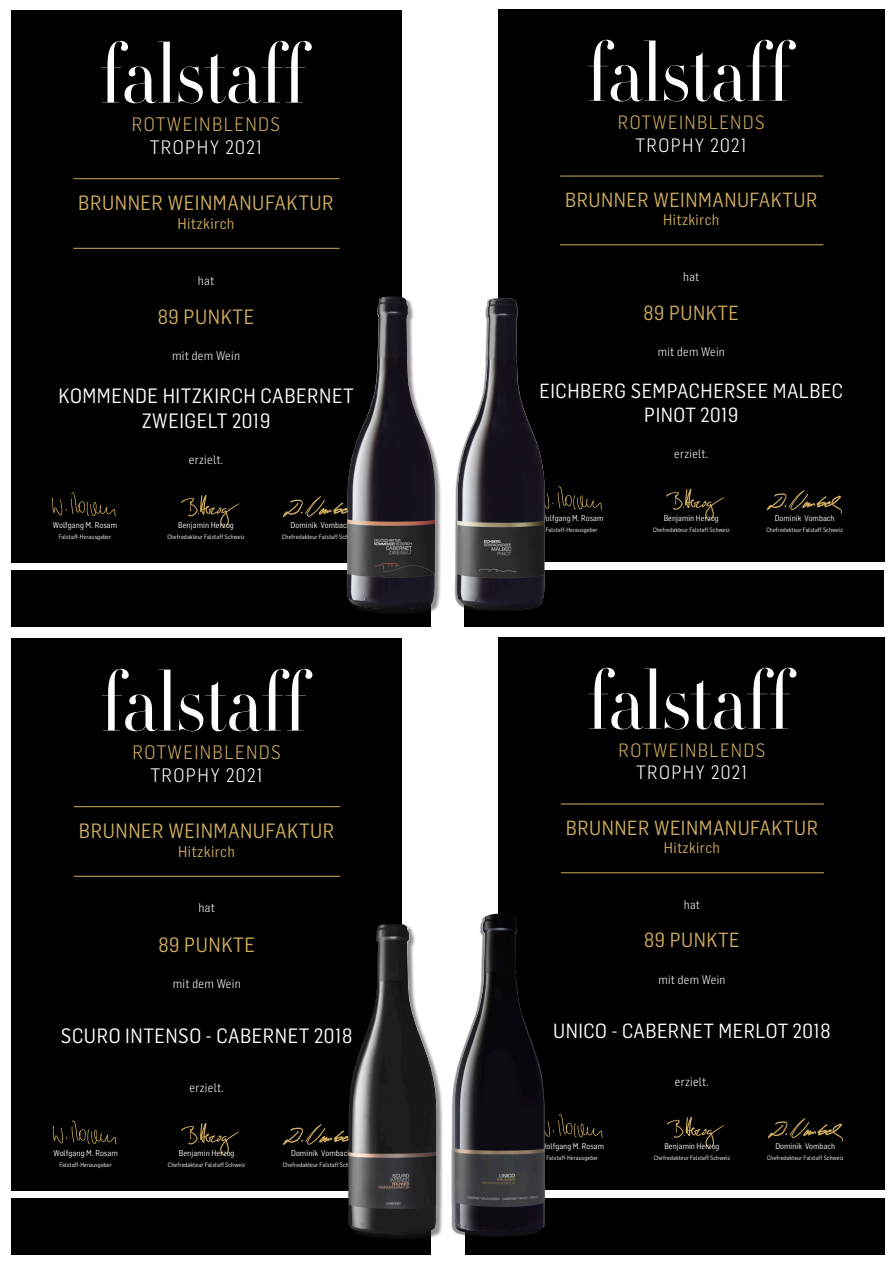
<style>
.page{position:relative;width:893px;height:1263px;background:#fff}
.page>*{position:absolute;margin:0;border:0;box-sizing:border-box;transform-origin:0 0}
.t1{font:20.25px/24.3px "Flama Semicondensed";letter-spacing:.025em;color:#fff;text-align:center}
.t2{font:20.25px "Flama Semicondensed";letter-spacing:.025em;color:#d0ad5e}
.t3{font:20.1px/24.2px "Flama Semicondensed";letter-spacing:.025em;color:#fff;text-align:center}
.t4{font:20.1px "Flama Semicondensed";letter-spacing:.025em;color:#d0ad5e}
.t5{font:300 19.2px/23px "Flama Semicondensed";letter-spacing:.07em;color:#d0ad5e;text-align:center}
.t6{font:300 18.9px/22.6px "Flama Semicondensed";letter-spacing:.07em;color:#d0ad5e;text-align:center}
.t7{font:15.3px "Flama Semicondensed";letter-spacing:.025em;color:#d0ad5e}
.t8{font:15px "Flama Semicondensed";letter-spacing:.025em;color:#d0ad5e}
.t9{font:300 12.3px "Flama Semicondensed";letter-spacing:.025em;color:#fff}
.t10{font:300 12.15px "Flama Semicondensed";letter-spacing:.025em;color:#fff}
.t11{font:8.25px "Flama Semicondensed";letter-spacing:.01em;color:#fff}
.t12{font:8.1px "Flama Semicondensed";letter-spacing:.01em;color:#fff}
.t13{font:6.15px "Flama Semicondensed";letter-spacing:.01em;color:#fff}
.s1{color:#fff}
</style>
<div class="page">
<div style="left:11px;top:10px;width:390px;height:553px;background:#000"></div>
<svg style="left:101px;top:41px;width:211px;height:62px"></svg>
<svg style="left:52px;top:492px;width:64px;height:24px"></svg>
<img style="left:282px;top:496px;width:64px;height:21px">
<img style="left:181px;top:494px;width:59px;height:33px">
<hr style="left:73px;top:248px;width:267px;height:1px;background:#d0ad5e">
<hr style="left:73px;top:178px;width:267px;height:1px;background:#d0ad5e">
<div style="left:11px;top:570px;width:420px;height:56px;background:#000"></div>
<div style="left:498px;top:10px;width:386px;height:552px;background:#000"></div>
<svg style="left:587px;top:40px;width:209px;height:62px"></svg>
<svg style="left:545px;top:486px;width:57px;height:24px"></svg>
<img style="left:766px;top:490px;width:76px;height:24px">
<img style="left:666px;top:488px;width:59px;height:32px">
<hr style="left:560px;top:244px;width:263px;height:1px;background:#d0ad5e">
<hr style="left:560px;top:176px;width:263px;height:1px;background:#d0ad5e">
<div style="left:465px;top:570px;width:419px;height:56px;background:#000"></div>
<div style="left:348px;top:297px;width:94px;height:318px;background:#231f20;opacity:.5"></div>
<img style="left:346px;top:296px;width:89px;height:314px">
<div style="left:454px;top:299px;width:90px;height:312px;background:#231f20;opacity:.5"></div>
<img style="left:456px;top:298px;width:89px;height:311px">
<div style="left:11px;top:638px;width:391px;height:552px;background:#000"></div>
<svg style="left:102px;top:669px;width:210px;height:62px"></svg>
<svg style="left:53px;top:1120px;width:64px;height:24px"></svg>
<img style="left:283px;top:1124px;width:65px;height:21px">
<img style="left:181px;top:1122px;width:59px;height:33px">
<hr style="left:74px;top:876px;width:266px;height:1px;background:#d0ad5e">
<hr style="left:74px;top:806px;width:266px;height:1px;background:#d0ad5e">
<div style="left:11px;top:1198px;width:420px;height:56px;background:#000"></div>
<div style="left:499px;top:637px;width:386px;height:553px;background:#000"></div>
<svg style="left:588px;top:668px;width:208px;height:61px"></svg>
<svg style="left:545px;top:1114px;width:58px;height:24px"></svg>
<img style="left:767px;top:1118px;width:76px;height:24px">
<img style="left:667px;top:1116px;width:58px;height:32px">
<hr style="left:561px;top:872px;width:263px;height:1px;background:#d0ad5e">
<hr style="left:561px;top:804px;width:263px;height:1px;background:#d0ad5e">
<div style="left:465px;top:1198px;width:420px;height:56px;background:#000"></div>
<div style="left:349px;top:925px;width:94px;height:316px;background:#231f20;opacity:.5"></div>
<img style="left:348px;top:924px;width:89px;height:310px">
<div style="left:451px;top:914px;width:93px;height:323px;background:#231f20;opacity:.5"></div>
<img style="left:454px;top:914px;width:91px;height:322px">
<p class="t5" style="left:132px;top:112px;width:150px">ROTWEINBLENDS<br><span class="s1">TROPHY 2021</span></p>
<p class="t2" style="left:78px;top:190px;width:257px">BRUNNER WEINMANUFAKTUR</p>
<p class="t7" style="left:178px;top:213px;width:58px">Hitzkirch</p>
<p class="t9" style="left:198px;top:272px;width:18px">hat</p>
<p class="t2" style="left:158px;top:304px;width:98px">89 PUNKTE</p>
<p class="t9" style="left:172px;top:348px;width:69px">mit dem Wein</p>
<p class="t1" style="left:58px;top:383px;width:297px">KOMMENDE HITZKIRCH CABERNET<br>ZWEIGELT 2019</p>
<p class="t11" style="left:53px;top:520px;width:66px">Wolfgang M. Rosam</p>
<p class="t13" style="left:59px;top:533px;width:54px">Falstaff-Herausgeber</p>
<p class="t9" style="left:189px;top:452px;width:36px">erzielt.</p>
<p class="t11" style="left:178px;top:520px;width:57px">Benjamin Herzog</p>
<p class="t13" style="left:167px;top:533px;width:79px">Chefredakteur Falstaff Schweiz</p>
<p class="t11" style="left:290px;top:520px;width:62px">Dominik Vombach</p>
<p class="t13" style="left:282px;top:533px;width:79px">Chefredakteur Falstaff Schweiz</p>
<p class="t5" style="left:132px;top:740px;width:150px">ROTWEINBLENDS<br><span class="s1">TROPHY 2021</span></p>
<p class="t2" style="left:79px;top:818px;width:257px">BRUNNER WEINMANUFAKTUR</p>
<p class="t7" style="left:178px;top:841px;width:58px">Hitzkirch</p>
<p class="t9" style="left:198px;top:900px;width:18px">hat</p>
<p class="t2" style="left:158px;top:932px;width:98px">89 PUNKTE</p>
<p class="t9" style="left:173px;top:976px;width:69px">mit dem Wein</p>
<p class="t1" style="left:61px;top:1023px;width:293px">SCURO INTENSO - CABERNET 2018</p>
<p class="t11" style="left:54px;top:1148px;width:66px">Wolfgang M. Rosam</p>
<p class="t13" style="left:59px;top:1161px;width:54px">Falstaff-Herausgeber</p>
<p class="t9" style="left:189px;top:1080px;width:36px">erzielt.</p>
<p class="t11" style="left:179px;top:1148px;width:57px">Benjamin Herzog</p>
<p class="t13" style="left:168px;top:1161px;width:79px">Chefredakteur Falstaff Schweiz</p>
<p class="t11" style="left:291px;top:1148px;width:62px">Dominik Vombach</p>
<p class="t13" style="left:283px;top:1161px;width:79px">Chefredakteur Falstaff Schweiz</p>
<p class="t6" style="left:618px;top:110px;width:148px">ROTWEINBLENDS<br><span class="s1">TROPHY 2021</span></p>
<p class="t4" style="left:565px;top:187px;width:254px">BRUNNER WEINMANUFAKTUR</p>
<p class="t8" style="left:663px;top:210px;width:58px">Hitzkirch</p>
<p class="t10" style="left:683px;top:269px;width:18px">hat</p>
<p class="t4" style="left:644px;top:299px;width:97px">89 PUNKTE</p>
<p class="t10" style="left:658px;top:344px;width:69px">mit dem Wein</p>
<p class="t3" style="left:540px;top:378px;width:305px">EICHBERG SEMPACHERSEE MALBEC<br>PINOT 2019</p>
<p class="t12" style="left:540px;top:513px;width:65px">Wolfgang M. Rosam</p>
<p class="t13" style="left:546px;top:526px;width:53px">Falstaff-Herausgeber</p>
<p class="t10" style="left:674px;top:446px;width:35px">erzielt.</p>
<p class="t12" style="left:664px;top:513px;width:57px">Benjamin Herzog</p>
<p class="t13" style="left:653px;top:526px;width:78px">Chefredakteur Falstaff Schweiz</p>
<p class="t12" style="left:775px;top:513px;width:61px">Dominik Vombach</p>
<p class="t13" style="left:766px;top:526px;width:78px">Chefredakteur Falstaff Schweiz</p>
<p class="t6" style="left:618px;top:738px;width:148px">ROTWEINBLENDS<br><span class="s1">TROPHY 2021</span></p>
<p class="t4" style="left:566px;top:815px;width:254px">BRUNNER WEINMANUFAKTUR</p>
<p class="t8" style="left:664px;top:838px;width:58px">Hitzkirch</p>
<p class="t10" style="left:684px;top:896px;width:18px">hat</p>
<p class="t4" style="left:644px;top:927px;width:97px">89 PUNKTE</p>
<p class="t10" style="left:658px;top:971px;width:69px">mit dem Wein</p>
<p class="t3" style="left:553px;top:1018px;width:279px">UNICO - CABERNET MERLOT 2018</p>
<p class="t12" style="left:541px;top:1141px;width:65px">Wolfgang M. Rosam</p>
<p class="t13" style="left:546px;top:1154px;width:53px">Falstaff-Herausgeber</p>
<p class="t10" style="left:675px;top:1074px;width:35px">erzielt.</p>
<p class="t12" style="left:664px;top:1141px;width:57px">Benjamin Herzog</p>
<p class="t13" style="left:654px;top:1154px;width:78px">Chefredakteur Falstaff Schweiz</p>
<p class="t12" style="left:775px;top:1141px;width:61px">Dominik Vombach</p>
<p class="t13" style="left:767px;top:1154px;width:78px">Chefredakteur Falstaff Schweiz</p>
</div>
